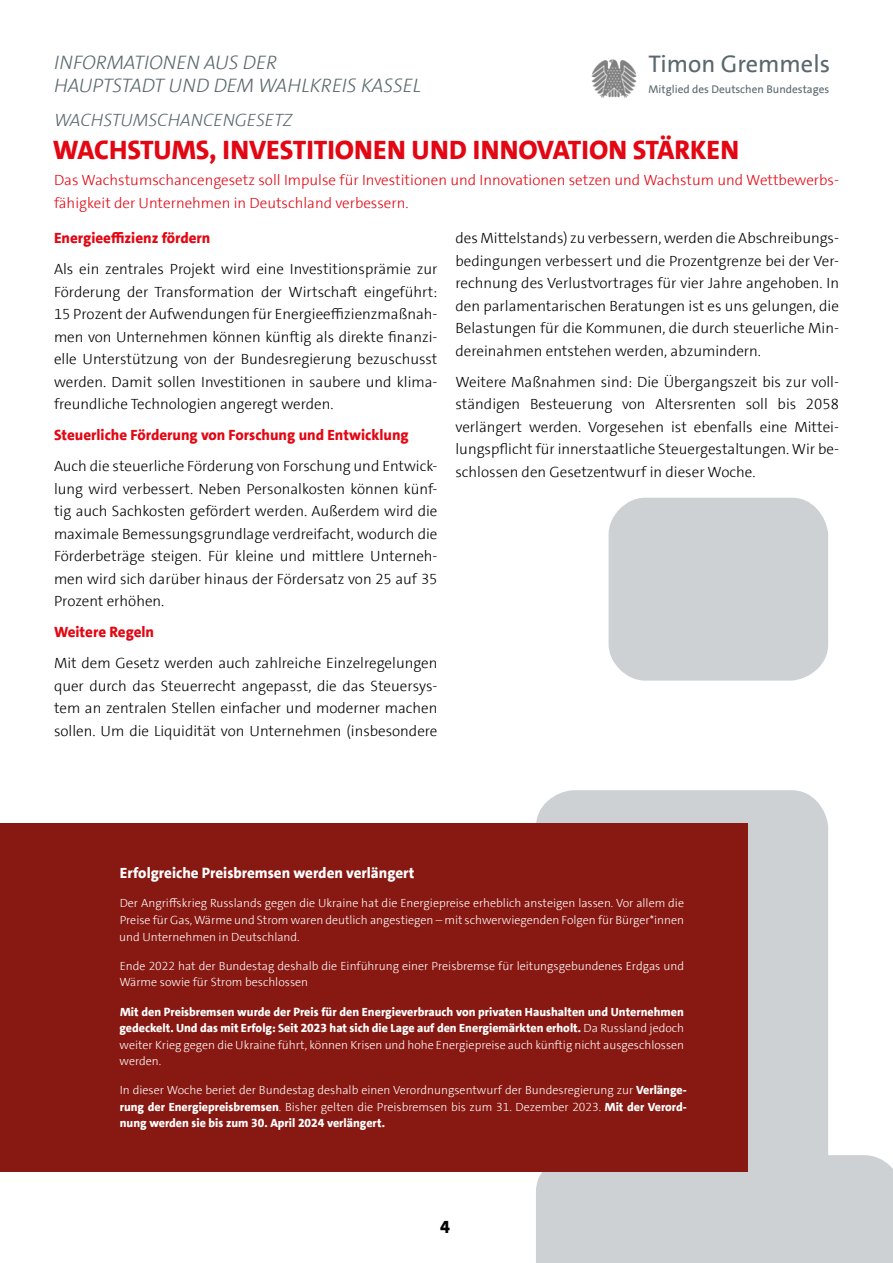
<style>
.page{position:relative;width:893px;height:1263px;background:#fff}
.page>*{position:absolute;margin:0;border:0;box-sizing:border-box;transform-origin:0 0}
.t1{font:800 27px "SPD The Sans Versal";color:#e30613}
.t2{font:24.3px "SPD The Sans";color:#5a686d}
.t3{font:italic 300 19.8px/23.7px "SPD The Sans Versal";color:#5a686d}
.t4{font:italic 300 18px "SPD The Sans Versal";color:#5a686d}
.t5{font:800 18px "SPD The Sans";color:#000}
.t6{font:300 15px/22.5px "SPD The Sans";color:#000;text-align:justify}
.t7{font:300 15px/22.5px "SPD The Sans";color:#e30613}
.t8{font:800 15px "SPD The Sans";color:#e30613}
.t9{font:800 15px "SPD The Sans";color:#fff}
.t10{font:300 12px/16.5px "SPD The Sans";color:#fff;text-align:justify}
.t11{font:800 12px/16.5px "SPD The Sans";color:#fff;text-align:justify}
.t12{font:11.25px "SPD The Sans";color:#5a686d}
.s1{font-weight:300}
.s2{font-weight:800}
</style>
<div class="page">
<div style="left:0;top:823px;width:748px;height:348px;background:#881812"></div>
<img style="left:591px;top:59px;width:46px;height:39px">
<h3 class="t3" style="left:54px;top:50px;width:369px">INFORMATIONEN AUS DER<br>HAUPTSTADT UND DEM WAHLKREIS KASSEL</h3>
<h2 class="t2" style="left:648px;top:48px;width:183px">Timon Gremmels</h2>
<p class="t12" style="left:648px;top:82px;width:182px">Mitglied des Deutschen Bundestages</p>
<p class="t4" style="left:54px;top:108px;width:240px">WACHSTUMSCHANCENGESETZ</p>
<h1 class="t1" style="left:53px;top:133px;width:687px">WACHSTUMS, INVESTITIONEN UND INNOVATION STÄRKEN</h1>
<p class="t7" style="left:54px;top:169px;width:786px">Das Wachstumschancengesetz soll Impulse für Investitionen und Innovationen setzen und Wachstum und Wettbewerbs&shy;fähigkeit der Unternehmen in Deutschland verbessern.</p>
<p class="t6" style="left:455px;top:227px;width:385px">des Mittelstands) zu verbessern, werden die Abschreibungs&shy;bedingungen verbessert und die Prozentgrenze bei der Ver&shy;rechnung des Verlustvortrages für vier Jahre angehoben. In den parlamentarischen Beratungen ist es uns gelungen, die Belastungen für die Kommunen, die durch steuerliche Min&shy;dereinahmen entstehen werden, abzumindern.</p>
<p class="t6" style="left:455px;top:371px;width:385px">Weitere Maßnahmen sind: Die Übergangszeit bis zur voll&shy;ständigen Besteuerung von Altersrenten soll bis 2058 verlängert werden. Vorgesehen ist ebenfalls eine Mittei&shy;lungspflicht für innerstaatliche Steuergestaltungen. Wir be&shy;schlossen den Gesetzentwurf in dieser Woche.</p>
<p class="t8" style="left:54px;top:229px;width:158px">Energieeffizienz fördern</p>
<p class="t6" style="left:54px;top:258px;width:385px">Als ein zentrales Projekt wird eine Investitionsprämie zur Förderung der Transformation der Wirtschaft eingeführt:<br>15 Prozent der Aufwendungen für Energieeffizienzmaßnah&shy;men von Unternehmen können künftig als direkte finanzi&shy;elle Unterstützung von der Bundesregierung bezuschusst werden. Damit sollen Investitionen in saubere und klima&shy;freundliche Technologien angeregt werden.</p>
<p class="t8" style="left:54px;top:426px;width:356px">Steuerliche Förderung von Forschung und Entwicklung</p>
<p class="t6" style="left:54px;top:455px;width:385px">Auch die steuerliche Förderung von Forschung und Entwick&shy;lung wird verbessert. Neben Personalkosten können künf&shy;tig auch Sachkosten gefördert werden. Außerdem wird die maximale Bemessungsgrundlage verdreifacht, wodurch die Förderbeträge steigen. Für kleine und mittlere Unterneh&shy;men wird sich darüber hinaus der Fördersatz von 25 auf 35<br>Prozent erhöhen.</p>
<p class="t8" style="left:54px;top:623px;width:102px">Weitere Regeln</p>
<p class="t6" style="left:54px;top:652px;width:385px">Mit dem Gesetz werden auch zahlreiche Einzelregelungen quer durch das Steuerrecht angepasst, die das Steuersys&shy;tem an zentralen Stellen einfacher und moderner machen sollen. Um die Liquidität von Unternehmen (insbesondere</p>
<p class="t9" style="left:120px;top:863px;width:296px">Erfolgreiche Preisbremsen werden verlängert</p>
<p class="t10" style="left:119px;top:895px;width:566px">Der Angriffskrieg Russlands gegen die Ukraine hat die Energiepreise erheblich ansteigen lassen. Vor allem die Preise für Gas, Wärme und Strom waren deutlich angestiegen – mit schwerwiegenden Folgen für Bürger*innen und Unternehmen in Deutschland.</p>
<p class="t10" style="left:119px;top:957px;width:566px">Ende 2022 hat der Bundestag deshalb die Einführung einer Preisbremse für leitungsgebundenes Erdgas und<br>Wärme sowie für Strom beschlossen</p>
<p class="t11" style="left:119px;top:1003px;width:566px">Mit den Preisbremsen wurde der Preis für den Energieverbrauch von privaten Haushalten und Unternehmen gedeckelt. Und das mit Erfolg: Seit 2023 hat sich die Lage auf den Energiemärkten erholt. <span class="s1">Da Russland jedoch weiter Krieg gegen die Ukraine führt, können Krisen und hohe Energiepreise auch künftig nicht ausgeschlossen werden.</span></p>
<p class="t10" style="left:120px;top:1082px;width:569px">In dieser Woche beriet der Bundestag deshalb einen Verordnungsentwurf der Bundesregierung zur <span class="s2">Verlänge&shy;rung der Energiepreisbremsen</span>. Bisher gelten die Preisbremsen bis zum 31. Dezember 2023. <span class="s2">Mit der Verord&shy;nung werden sie bis zum 30. April 2024 verlängert.</span></p>
<p class="t5" style="left:440px;top:1215px;width:11px">4</p>
</div>
